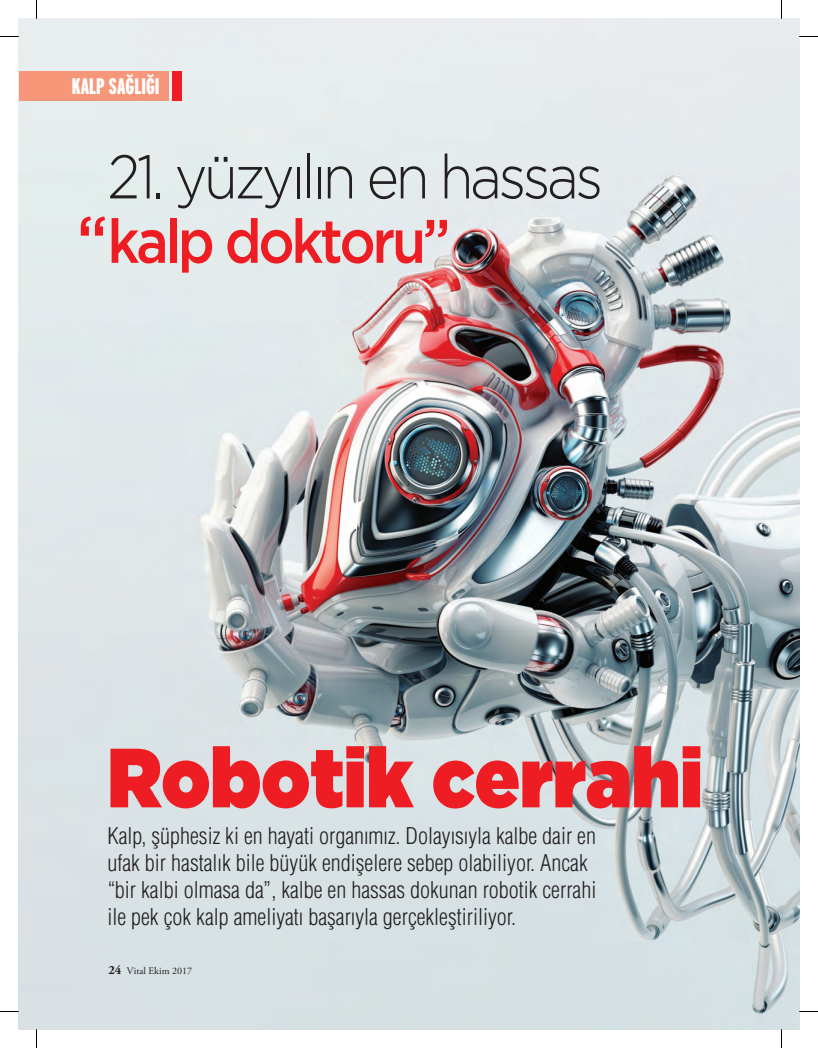
<style>
.page{position:relative;width:818px;height:1048px;background:#fff}
.page>*{position:absolute;margin:0;border:0;box-sizing:border-box;transform-origin:0 0}
.baslik_60{font:900 83.75px "Gotham";color:#ee1d23;scale:.9 1}
.t1{font:500 67.5px "Gotham";color:#ee1d23;scale:.9 1}
.baslik_60-2{font:300 61.5px "Gotham";letter-spacing:-.06em;color:#231f20;scale:.9 1}
.baslik_60-3{font:500 61.25px "Gotham";letter-spacing:-.06em;color:#ee1d23;scale:.9 1}
.spot{font:22.5px/27px "Helvetica Condensed Light Tr";color:#231f20}
.disiplin{font:900 extra-condensed 22.5px "Interstate";color:#fff}
.metin{font:10px "Adobe Garamond Pro";color:#231f20}
.s1{font-weight:700;font-size:12.5px}
</style>
<div class="page">
<img style="left:19px;top:19px;width:779px;height:1009px">
<div style="left:19px;top:72px;width:149px;height:29px;background:#f6977a"></div>
<div style="left:172px;top:72px;width:9px;height:29px;background:#ee1d23"></div>
<svg style="left:0;top:36px;width:19px;height:1px"></svg>
<svg style="left:798px;top:36px;width:19px;height:1px"></svg>
<svg style="left:0;top:1010px;width:19px;height:2px"></svg>
<svg style="left:798px;top:1010px;width:19px;height:2px"></svg>
<svg style="left:36px;top:0;width:1px;height:19px"></svg>
<svg style="left:36px;top:1029px;width:1px;height:18px"></svg>
<p class="disiplin" style="left:72px;top:74px;width:89px">KALP SAĞLIĞI</p>
<p class="baslik_60-2" style="left:107px;top:143px;width:552px">21. yüzyılın en hassas</p>
<p class="baslik_60-3" style="left:107px;top:206px;width:382px">kalp doktoru”</p>
<p class="t1" style="left:107px;top:250px;width:35px;rotate:-180deg">”</p>
<p class="baslik_60" style="left:107px;top:729px;width:662px">Robotik cerrahi</p>
<p class="spot" style="left:107px;top:822px;width:490px">Kalp, şüphesiz ki en hayati organımız. Dolayısıyla kalbe dair en ufak bir hastalık bile büyük endişelere sebep olabiliyor. Ancak “bir kalbi olmasa da”, kalbe en hassas dokunan robotik cerrahi ile pek çok kalp ameliyatı başarıyla gerçekleştiriliyor.</p>
<p class="metin" style="left:108px;top:965px;width:85px"><span class="s1">24</span> Vital Ekim 2017</p>
</div>
